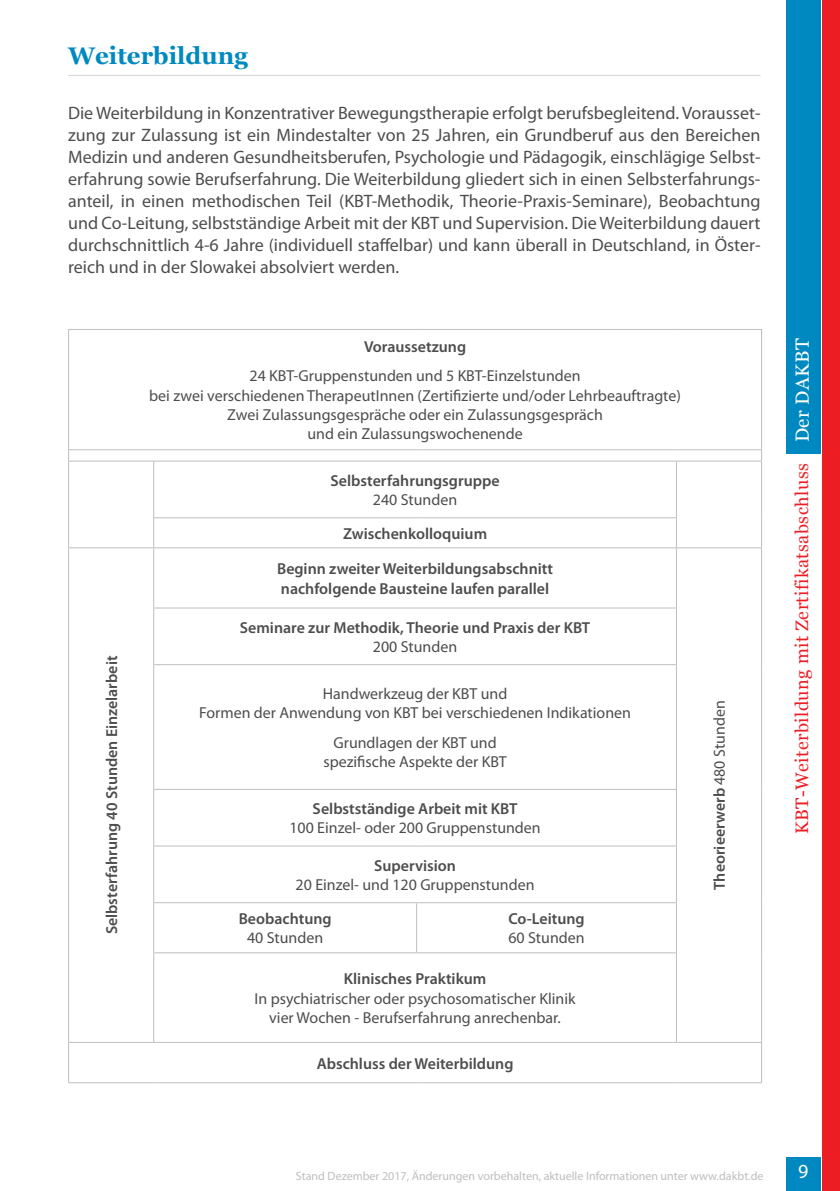
<style>
.page{position:relative;width:840px;height:1191px;background:#fff}
.page>*{position:absolute;margin:0;border:0;box-sizing:border-box;transform-origin:0 0}
.t1{font:700 24px "Georgia";color:#0089c0}
.t2{font:20px "Myriad Pro";color:#fff}
.t3{font:19px "Georgia";letter-spacing:.025em;color:#fff}
.t4{font:18px/22px "Myriad Pro";color:#4d4d4f;text-align:justify}
.t5{font:18px "Georgia";letter-spacing:.025em;color:#ed1d24}
.t6{font:16px/19.4px "Myriad Pro";color:#4d4d4f;text-align:center}
.t7{font:600 16px/19.4px "Myriad Pro";color:#4d4d4f}
.t8{font:12px "Myriad Pro";color:#bcbec0}
.s1{font-weight:400}
</style>
<div class="page">
<div style="left:785px;top:0;width:34px;height:454px;background:#0089c0"></div>
<div style="left:822px;top:0;width:17px;height:1191px;background:#ed1d24"></div>
<div style="left:785px;top:1157px;width:34px;height:34px;background:#0089c0"></div>
<hr style="left:68px;top:75px;width:692px;height:1px;background:#d1d3d4">
<hr style="left:68px;top:329px;width:86px;height:1px;background:#bcbec0">
<hr style="left:68px;top:330px;width:1px;height:119px;background:#bcbec0">
<hr style="left:154px;top:329px;width:262px;height:1px;background:#bcbec0">
<hr style="left:416px;top:329px;width:260px;height:1px;background:#bcbec0">
<hr style="left:676px;top:329px;width:85px;height:1px;background:#bcbec0">
<hr style="left:760px;top:330px;width:1px;height:119px;background:#bcbec0">
<hr style="left:68px;top:449px;width:86px;height:1px;background:#bcbec0">
<hr style="left:154px;top:449px;width:262px;height:1px;background:#bcbec0">
<hr style="left:416px;top:449px;width:260px;height:1px;background:#bcbec0">
<hr style="left:676px;top:449px;width:85px;height:1px;background:#bcbec0">
<hr style="left:68px;top:460px;width:86px;height:1px;background:#bcbec0">
<hr style="left:68px;top:461px;width:1px;height:57px;background:#bcbec0">
<svg style="left:68px;top:518px;width:1px;height:29px"></svg>
<hr style="left:68px;top:547px;width:86px;height:1px;background:#bcbec0">
<hr style="left:68px;top:548px;width:1px;height:60px;background:#bcbec0">
<hr style="left:68px;top:608px;width:1px;height:56px;background:#bcbec0">
<hr style="left:68px;top:664px;width:1px;height:125px;background:#bcbec0">
<hr style="left:68px;top:789px;width:1px;height:57px;background:#bcbec0">
<hr style="left:68px;top:846px;width:1px;height:56px;background:#bcbec0">
<hr style="left:68px;top:902px;width:1px;height:50px;background:#bcbec0">
<hr style="left:68px;top:952px;width:1px;height:90px;background:#bcbec0">
<hr style="left:154px;top:460px;width:262px;height:1px;background:#bcbec0">
<hr style="left:153px;top:461px;width:1px;height:56px;background:#bcbec0">
<hr style="left:416px;top:460px;width:260px;height:1px;background:#bcbec0">
<hr style="left:676px;top:460px;width:85px;height:1px;background:#bcbec0">
<hr style="left:675px;top:461px;width:1px;height:56px;background:#bcbec0">
<hr style="left:760px;top:461px;width:1px;height:57px;background:#bcbec0">
<hr style="left:676px;top:547px;width:85px;height:1px;background:#bcbec0">
<hr style="left:760px;top:548px;width:1px;height:60px;background:#bcbec0">
<hr style="left:760px;top:608px;width:1px;height:56px;background:#bcbec0">
<hr style="left:760px;top:664px;width:1px;height:125px;background:#bcbec0">
<hr style="left:760px;top:789px;width:1px;height:57px;background:#bcbec0">
<hr style="left:760px;top:846px;width:1px;height:56px;background:#bcbec0">
<hr style="left:760px;top:902px;width:1px;height:50px;background:#bcbec0">
<hr style="left:760px;top:952px;width:1px;height:90px;background:#bcbec0">
<hr style="left:153px;top:517px;width:263px;height:1px;background:#bcbec0">
<svg style="left:153px;top:518px;width:1px;height:29px"></svg>
<hr style="left:416px;top:517px;width:260px;height:1px;background:#bcbec0">
<hr style="left:154px;top:547px;width:262px;height:1px;background:#bcbec0">
<hr style="left:153px;top:548px;width:1px;height:59px;background:#bcbec0">
<hr style="left:416px;top:547px;width:260px;height:1px;background:#bcbec0">
<hr style="left:675px;top:548px;width:1px;height:59px;background:#bcbec0">
<hr style="left:153px;top:607px;width:263px;height:1px;background:#bcbec0">
<hr style="left:153px;top:608px;width:1px;height:56px;background:#bcbec0">
<hr style="left:416px;top:607px;width:260px;height:1px;background:#bcbec0">
<hr style="left:675px;top:608px;width:1px;height:56px;background:#bcbec0">
<hr style="left:153px;top:664px;width:263px;height:1px;background:#bcbec0">
<hr style="left:153px;top:665px;width:1px;height:124px;background:#bcbec0">
<hr style="left:416px;top:664px;width:260px;height:1px;background:#bcbec0">
<hr style="left:675px;top:665px;width:1px;height:124px;background:#bcbec0">
<hr style="left:153px;top:789px;width:263px;height:1px;background:#bcbec0">
<hr style="left:153px;top:790px;width:1px;height:55px;background:#bcbec0">
<hr style="left:416px;top:789px;width:260px;height:1px;background:#bcbec0">
<hr style="left:675px;top:790px;width:1px;height:55px;background:#bcbec0">
<hr style="left:153px;top:845px;width:263px;height:1px;background:#bcbec0">
<hr style="left:153px;top:846px;width:1px;height:56px;background:#bcbec0">
<hr style="left:416px;top:845px;width:260px;height:1px;background:#bcbec0">
<hr style="left:675px;top:846px;width:1px;height:56px;background:#bcbec0">
<hr style="left:153px;top:902px;width:263px;height:1px;background:#bcbec0">
<hr style="left:153px;top:903px;width:1px;height:49px;background:#bcbec0">
<hr style="left:416px;top:902px;width:260px;height:1px;background:#bcbec0">
<hr style="left:416px;top:903px;width:1px;height:49px;background:#bcbec0">
<hr style="left:675px;top:903px;width:1px;height:49px;background:#bcbec0">
<hr style="left:153px;top:952px;width:263px;height:1px;background:#bcbec0">
<hr style="left:153px;top:953px;width:1px;height:89px;background:#bcbec0">
<hr style="left:416px;top:952px;width:260px;height:1px;background:#bcbec0">
<hr style="left:675px;top:953px;width:1px;height:89px;background:#bcbec0">
<hr style="left:68px;top:1042px;width:86px;height:1px;background:#bcbec0">
<hr style="left:68px;top:1043px;width:1px;height:39px;background:#bcbec0">
<hr style="left:154px;top:1042px;width:262px;height:1px;background:#bcbec0">
<hr style="left:416px;top:1042px;width:260px;height:1px;background:#bcbec0">
<hr style="left:676px;top:1042px;width:85px;height:1px;background:#bcbec0">
<hr style="left:760px;top:1043px;width:1px;height:39px;background:#bcbec0">
<hr style="left:68px;top:1082px;width:86px;height:1px;background:#bcbec0">
<hr style="left:154px;top:1082px;width:262px;height:1px;background:#bcbec0">
<hr style="left:416px;top:1082px;width:260px;height:1px;background:#bcbec0">
<hr style="left:676px;top:1082px;width:85px;height:1px;background:#bcbec0">
<h1 class="t1" style="left:68px;top:37px;width:181px">Weiterbildung</h1>
<p class="t4" style="left:68px;top:102px;width:693px">Die Weiterbildung in Konzentrativer Bewegungstherapie erfolgt berufsbegleitend. Vorausset&shy;zung zur Zulassung ist ein Mindestalter von 25 Jahren, ein Grundberuf aus den Bereichen Medizin und anderen Gesundheitsberufen, Psychologie und Pädagogik, einschlägige Selbst&shy;erfahrung sowie Berufserfahrung. Die Weiterbildung gliedert sich in einen Selbsterfahrungs&shy;anteil, in einen methodischen Teil (KBT-Methodik, Theorie-Praxis-Seminare), Beobachtung und Co-Leitung, selbstständige Arbeit mit der KBT und Supervision. Die Weiterbildung dauert durchschnittlich 4-6 Jahre (individuell staffelbar) und kann überall in Deutschland, in Öster&shy;reich und in der Slowakei absolviert werden.</p>
<p class="t7" style="left:364px;top:336px;width:104px">Voraussetzung</p>
<p class="t6" style="left:149px;top:366px;width:533px">24 KBT-Gruppenstunden und 5 KBT-Einzelstunden<br>bei zwei verschiedenen TherapeutInnen (Zertifizierte und/oder Lehrbeauftragte)<br>Zwei Zulassungsgespräche oder ein Zulassungsgespräch<br>und ein Zulassungswochenende</p>
<p class="t7" style="left:330px;top:470px;width:170px">Selbsterfahrungsgruppe</p>
<p class="t6" style="left:372px;top:490px;width:86px">240 Stunden</p>
<p class="t7" style="left:343px;top:523px;width:145px">Zwischenkolloquium</p>
<p class="t7" style="left:102px;top:934px;width:280px;rotate:-90deg">Selbsterfahrung 40 Stunden Einzelarbeit</p>
<p class="t7" style="left:277px;top:558px;width:277px">Beginn zweiter Weiterbildungsabschnitt nachfolgende Bausteine laufen parallel</p>
<p class="t7" style="left:240px;top:617px;width:352px">Seminare zur Methodik, Theorie und Praxis der KBT</p>
<p class="t6" style="left:372px;top:636px;width:86px">200 Stunden</p>
<p class="t6" style="left:199px;top:683px;width:433px">Handwerkzeug der KBT und<br>Formen der Anwendung von KBT bei verschiedenen Indikationen</p>
<p class="t6" style="left:323px;top:732px;width:185px">Grundlagen der KBT und spezifische Aspekte der KBT</p>
<p class="t7" style="left:312px;top:798px;width:206px">Selbstständige Arbeit mit KBT</p>
<p class="t6" style="left:289px;top:818px;width:253px">100 Einzel- oder 200 Gruppenstunden</p>
<p class="t7" style="left:374px;top:855px;width:83px">Supervision</p>
<p class="t6" style="left:295px;top:874px;width:240px">20 Einzel- und 120 Gruppenstunden</p>
<p class="t7" style="left:238px;top:908px;width:94px">Beobachtung</p>
<p class="t6" style="left:247px;top:928px;width:78px">40 Stunden</p>
<p class="t7" style="left:508px;top:908px;width:78px">Co-Leitung</p>
<p class="t6" style="left:508px;top:928px;width:78px">60 Stunden</p>
<p class="t7" style="left:343px;top:968px;width:144px">Klinisches Praktikum</p>
<p class="t6" style="left:254px;top:988px;width:322px">In psychiatrischer oder psychosomatischer Klinik vier Wochen - Berufserfahrung anrechenbar.</p>
<p class="t7" style="left:316px;top:1053px;width:198px">Abschluss der Weiterbildung</p>
<p class="t7" style="left:709px;top:889px;width:191px;rotate:-90deg">Theorieerwerb <span class="s1">480 Stunden</span></p>
<p class="t3" style="left:788px;top:442px;width:105px;rotate:-90deg">Der DAKBT</p>
<p class="t5" style="left:788px;top:833px;width:372px;rotate:-90deg">KBT-Weiterbildung mit Zertifikatsabschluss</p>
<p class="t8" style="left:296px;top:1168px;width:469px">Stand Dezember 2017, Änderungen vorbehalten, aktuelle Informationen unter www.dakbt.de</p>
<p class="t2" style="left:797px;top:1159px;width:12px">9</p>
</div>
